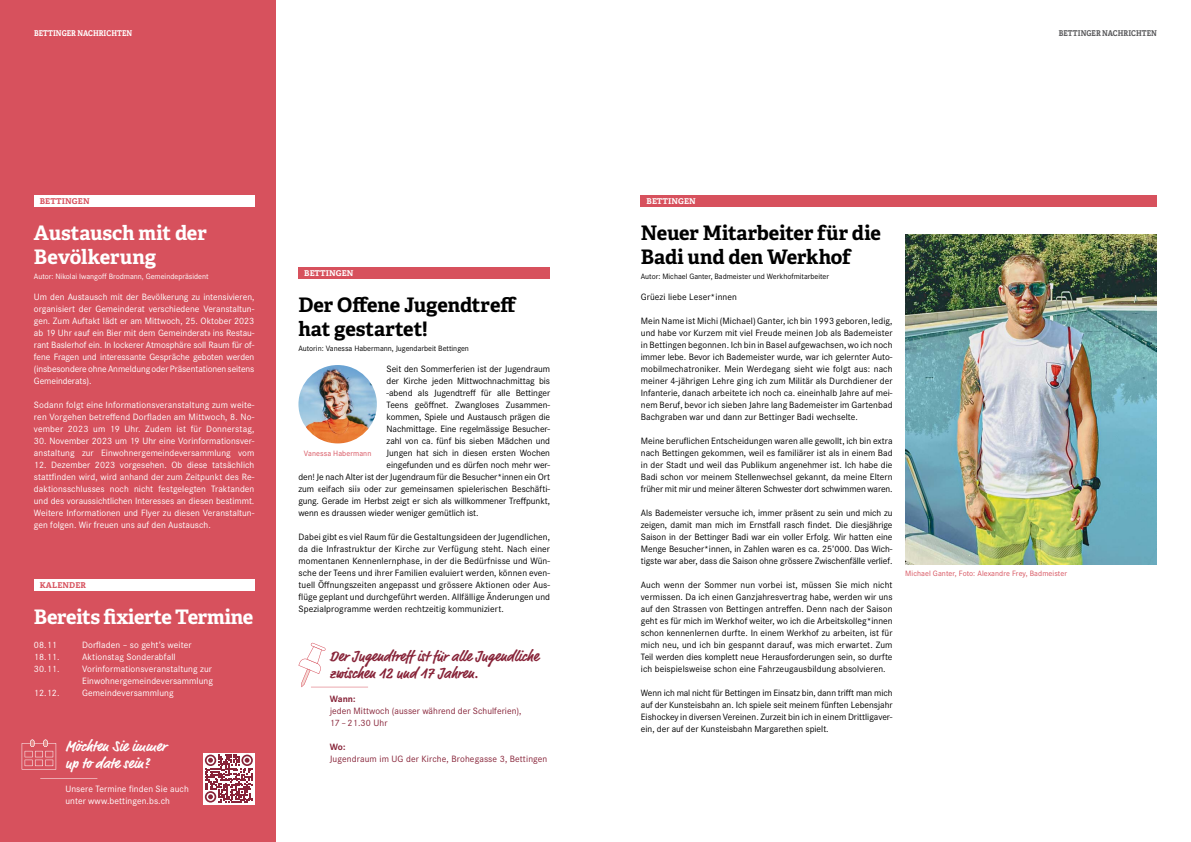
<style>
.page{position:relative;width:1191px;height:842px;background:#fff}
.page>*{position:absolute;margin:0;border:0;box-sizing:border-box;transform-origin:0 0}
.t1{font:700 20px/24px "Adelle";letter-spacing:-.005em;color:#000}
.t2{font:700 20px/24px "Adelle";letter-spacing:-.01em;color:#fff}
.t3{font:700 15px/17px "Market Pro";letter-spacing:.01em;color:#872338}
.t4{font:700 15px/17px "Market Pro";letter-spacing:.01em;color:#fff}
.t5{font:9.5px/12px "Corporate S";letter-spacing:-.005em;color:#000;text-align:justify}
.t6{font:9.5px/12px "Corporate S";letter-spacing:.01em;color:#fff}
.t7{font:9.5px/12px "Corporate S";letter-spacing:.01em;color:#872338}
.t8{font:700 9.5px "Corporate S";letter-spacing:-.005em;color:#872338}
.t9{font:8px "Corporate S";color:#000}
.t10{font:8px "Corporate S";letter-spacing:.01em;color:#d7515d}
.t11{font:8px "Corporate S";color:#fff}
.t12{font:700 8px "Adelle";letter-spacing:.01em;color:#fff;scale:.87 1}
.t13{font:700 8px "Adelle";letter-spacing:.01em;color:#58585a;scale:.87 1}
.t14{font:700 8px "Adelle";letter-spacing:.01em;color:#fff}
.t15{font:700 8px "Adelle";letter-spacing:.02em;color:#d7515d}
</style>
<div class="page">
<div style="left:0;top:0;width:276px;height:842px;background:#d7515d"></div>
<div style="left:203px;top:753px;width:51px;height:51px;background:#fff"></div>
<svg style="left:205px;top:754px;width:48px;height:49px"></svg>
<div style="left:298px;top:267px;width:252px;height:12px;background:#d7515d"></div>
<div style="left:641px;top:195px;width:515px;height:12px;background:#d7515d"></div>
<div style="left:34px;top:579px;width:220px;height:12px;background:#fff"></div>
<div style="left:34px;top:195px;width:220px;height:12px;background:#fff"></div>
<hr style="left:40px;top:778px;width:57px;height:1px;background:#fff">
<svg style="left:22px;top:740px;width:34px;height:30px"></svg>
<img style="left:298px;top:365px;width:79px;height:78px;border-radius:39px">
<img style="left:905px;top:234px;width:252px;height:330px">
<hr style="left:311px;top:687px;width:57px;height:1px;background:#d7515d">
<svg style="left:298px;top:643px;width:27px;height:44px"></svg>
<p class="t12" style="left:34px;top:28px;width:114px">BETTINGER NACHRICHTEN</p>
<p class="t13" style="left:1058px;top:28px;width:114px">BETTINGER NACHRICHTEN</p>
<p class="t15" style="left:40px;top:196px;width:51px">BETTINGEN</p>
<h1 class="t2" style="left:34px;top:221px;width:174px">Austausch mit der<br>Bevölkerung</h1>
<p class="t11" style="left:34px;top:271px;width:176px">Autor: Nikolai Iwangoff Brodmann, Gemeindepräsident</p>
<p class="t6" style="left:34px;top:291px;width:222px;text-align:justify">Um den Austausch mit der Bevölkerung zu intensivieren, organisiert der Gemeinderat verschiedene Veranstaltun&shy;gen. Zum Auftakt lädt er am Mittwoch, 25. Oktober 2023 ab 19 Uhr «auf ein Bier mit dem Gemeinderat» ins Restau&shy;rant Baslerhof ein. In lockerer Atmosphäre soll Raum für of&shy;fene Fragen und interessante Gespräche geboten werden (insbesondere ohne Anmeldung oder Präsentationen seitens Gemeinderats).</p>
<p class="t6" style="left:34px;top:398px;width:222px;text-align:justify">Sodann folgt eine Informationsveranstaltung zum weite&shy;ren Vorgehen betreffend Dorfladen am Mittwoch, 8. No&shy;vember 2023 um 19 Uhr. Zudem ist für Donnerstag,</p>
<p class="t6" style="left:34px;top:434px;width:222px">30. November 2023 um 19 Uhr eine Vorinformationsver&shy;anstaltung zur Einwohnergemeindeversammlung vom</p>
<p class="t6" style="left:34px;top:458px;width:222px;text-align:justify">12. Dezember 2023 vorgesehen. Ob diese tatsächlich stattfinden wird, wird anhand der zum Zeitpunkt des Re&shy;daktionsschlusses noch nicht festgelegten Traktanden und des voraussichtlichen Interesses an diesen bestimmt.<br>Weitere Informationen und Flyer zu diesen Veranstaltun&shy;gen folgen. Wir freuen uns auf den Austausch.</p>
<p class="t15" style="left:40px;top:580px;width:48px">KALENDER</p>
<h1 class="t2" style="left:34px;top:605px;width:221px">Bereits fixierte Termine</h1>
<p class="t6" style="left:34px;top:639px;width:25px">08.11</p>
<p class="t6" style="left:82px;top:639px;width:111px">Dorfladen – so geht’s weiter</p>
<p class="t6" style="left:34px;top:651px;width:27px">18.11.</p>
<p class="t6" style="left:82px;top:651px;width:95px">Aktionstag Sonderabfall</p>
<p class="t6" style="left:34px;top:663px;width:27px">30.11.</p>
<p class="t6" style="left:82px;top:663px;width:132px">Vorinformationsveranstaltung zur<br>Einwohnergemeindeversammlung</p>
<p class="t6" style="left:34px;top:686px;width:27px">12.12.</p>
<p class="t6" style="left:82px;top:686px;width:93px">Gemeindeversammlung</p>
<h2 class="t4" style="left:65px;top:738px;width:103px">Möchten Sie immer up to date sein?</h2>
<p class="t6" style="left:65px;top:783px;width:125px">Unsere Termine finden Sie auch unter www.bettingen.bs.ch</p>
<p class="t14" style="left:304px;top:268px;width:51px">BETTINGEN</p>
<h1 class="t1" style="left:298px;top:293px;width:220px">Der Offene Jugendtreff hat gestartet!</h1>
<p class="t9" style="left:298px;top:343px;width:172px">Autorin: Vanessa Habermann, Jugendarbeit Bettingen</p>
<p class="t5" style="left:386px;top:363px;width:165px">Seit den Sommerferien ist der Jugendraum</p>
<p class="t5" style="left:386px;top:375px;width:165px">der Kirche jeden Mittwochnachmittag bis</p>
<p class="t5" style="left:386px;top:387px;width:165px">-abend als Jugendtreff für alle Bettinger</p>
<p class="t5" style="left:386px;top:398px;width:165px">Teens geöffnet. Zwangloses Zusammen-</p>
<p class="t5" style="left:386px;top:410px;width:165px">kommen, Spiele und Austausch prägen die</p>
<p class="t5" style="left:386px;top:422px;width:165px">Nachmittage. Eine regelmässige Besucher-</p>
<p class="t5" style="left:386px;top:434px;width:165px">zahl von ca. fünf bis sieben Mädchen und</p>
<p class="t5" style="left:386px;top:446px;width:165px">Jungen hat sich in diesen ersten Wochen</p>
<p class="t5" style="left:386px;top:458px;width:165px">eingefunden und es dürfen noch mehr wer-</p>
<p class="t5" style="left:298px;top:470px;width:253px">den! Je nach Alter ist der Jugendraum für die Besucher*innen ein Ort</p>
<p class="t5" style="left:298px;top:482px;width:253px">zum «eifach sii» oder zur gemeinsamen spielerischen Beschäfti-</p>
<p class="t5" style="left:298px;top:494px;width:253px">gung. Gerade im Herbst zeigt er sich als willkommener Treffpunkt,</p>
<p class="t5" style="left:298px;top:506px;width:182px">wenn es draussen wieder weniger gemütlich ist.</p>
<p class="t5" style="left:298px;top:530px;width:253px">Dabei gibt es viel Raum für die Gestaltungsideen der Jugendlichen, da die Infrastruktur der Kirche zur Verfügung steht. Nach einer momentanen Kennenlernphase, in der die Bedürfnisse und Wün&shy;sche der Teens und ihrer Familien evaluiert werden, können even&shy;tuell Öffnungszeiten angepasst und grössere Aktionen oder Aus&shy;flüge geplant und durchgeführt werden. Allfällige Änderungen und Spezialprogramme werden rechtzeitig kommuniziert.</p>
<p class="t10" style="left:304px;top:448px;width:69px">Vanessa Habermann</p>
<h2 class="t3" style="left:330px;top:648px;width:210px">Der Jugendtreff ist für alle Jugendliche zwischen 12 und 17 Jahren.</h2>
<p class="t8" style="left:330px;top:692px;width:27px">Wann:</p>
<p class="t7" style="left:330px;top:704px;width:193px">jeden Mittwoch (ausser während der Schulferien),<br>17 – 21.30 Uhr</p>
<p class="t8" style="left:330px;top:740px;width:17px">Wo:</p>
<p class="t7" style="left:330px;top:752px;width:219px">Jugendraum im UG der Kirche, Brohegasse 3, Bettingen</p>
<p class="t14" style="left:646px;top:196px;width:51px">BETTINGEN</p>
<h1 class="t1" style="left:641px;top:221px;width:241px">Neuer Mitarbeiter für die<br>Badi und den Werkhof</h1>
<p class="t9" style="left:641px;top:271px;width:190px">Autor: Michael Ganter, Badmeister und Werkhofmitarbeiter</p>
<p class="t5" style="left:641px;top:291px;width:98px">Grüezi liebe Leser*innen</p>
<p class="t5" style="left:641px;top:315px;width:253px">Mein Name ist Michi (Michael) Ganter, ich bin 1993 geboren, ledig, und habe vor Kurzem mit viel Freude meinen Job als Bademeister in Bettingen begonnen. Ich bin in Basel aufgewachsen, wo ich noch immer lebe. Bevor ich Bademeister wurde, war ich gelernter Auto&shy;mobilmechatroniker. Mein Werdegang sieht wie folgt aus: nach meiner 4-jährigen Lehre ging ich zum Militär als Durchdiener der Infanterie, danach arbeitete ich noch ca. eineinhalb Jahre auf mei&shy;nem Beruf, bevor ich sieben Jahre lang Bademeister im Gartenbad Bachgraben war und dann zur Bettinger Badi wechselte.</p>
<p class="t5" style="left:641px;top:434px;width:253px">Meine beruflichen Entscheidungen waren alle gewollt, ich bin extra nach Bettingen gekommen, weil es familiärer ist als in einem Bad in der Stadt und weil das Publikum angenehmer ist. Ich habe die Badi schon vor meinem Stellenwechsel gekannt, da meine Eltern früher mit mir und meiner älteren Schwester dort schwimmen waren.</p>
<p class="t5" style="left:641px;top:506px;width:253px">Als Bademeister versuche ich, immer präsent zu sein und mich zu zeigen, damit man mich im Ernstfall rasch findet. Die diesjährige Saison in der Bettinger Badi war ein voller Erfolg. Wir hatten eine Menge Besucher*innen, in Zahlen waren es ca. 25’000. Das Wich&shy;tigste war aber, dass die Saison ohne grössere Zwischenfälle verlief.</p>
<p class="t5" style="left:641px;top:578px;width:253px">Auch wenn der Sommer nun vorbei ist, müssen Sie mich nicht vermissen. Da ich einen Ganzjahresvertrag habe, werden wir uns auf den Strassen von Bettingen antreffen. Denn nach der Saison geht es für mich im Werkhof weiter, wo ich die Arbeitskolleg*innen schon kennenlernen durfte. In einem Werkhof zu arbeiten, ist für mich neu, und ich bin gespannt darauf, was mich erwartet. Zum Teil werden dies komplett neue Herausforderungen sein, so durfte ich beispielsweise schon eine Fahrzeugausbildung absolvieren.</p>
<p class="t5" style="left:641px;top:686px;width:253px">Wenn ich mal nicht für Bettingen im Einsatz bin, dann trifft man mich auf der Kunsteisbahn an. Ich spiele seit meinem fünften Lebensjahr Eishockey in diversen Vereinen. Zurzeit bin ich in einem Drittligaver&shy;ein, der auf der Kunsteisbahn Margarethen spielt.</p>
<p class="t10" style="left:905px;top:568px;width:163px">Michael Ganter, Foto: Alexandre Frey, Badmeister</p>
</div>
